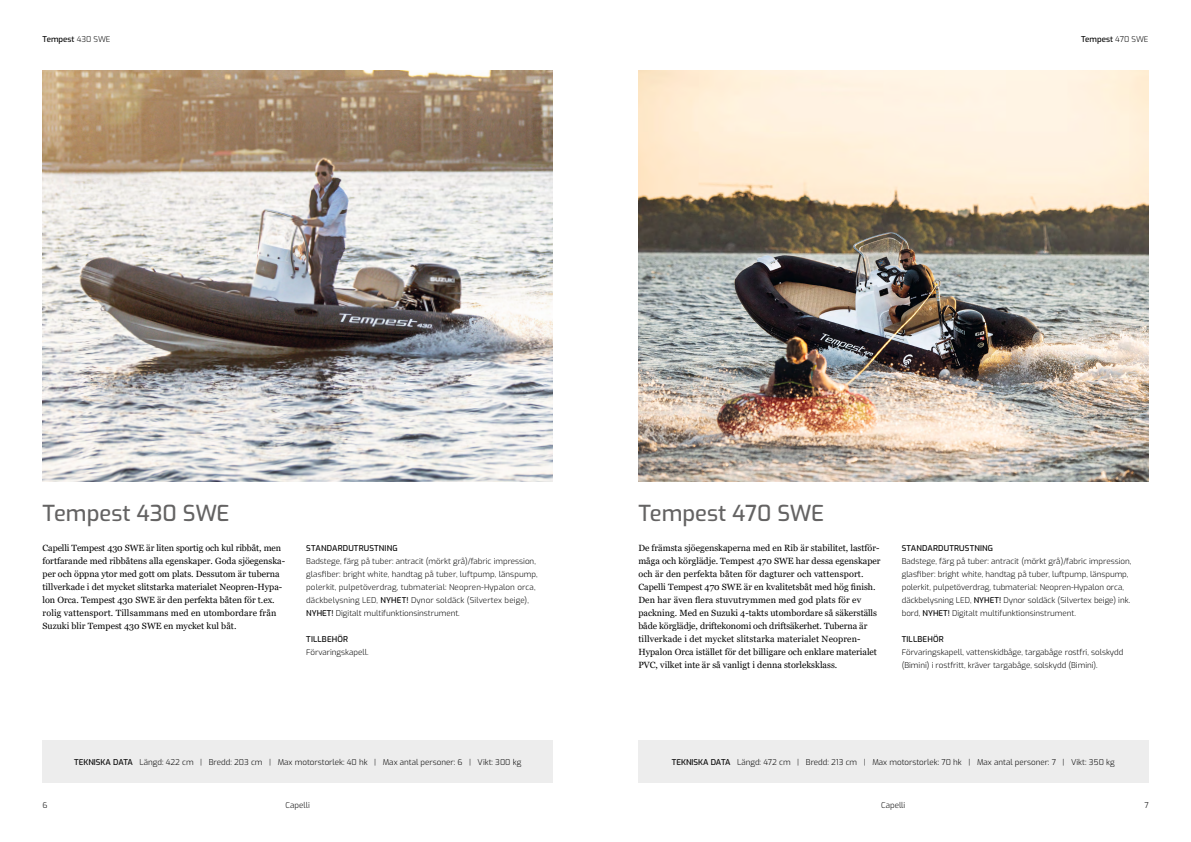
<style>
.page{position:relative;width:1191px;height:842px;background:#fff}
.page>*{position:absolute;margin:0;border:0;box-sizing:border-box;transform-origin:0 0}
.t1{font:500 22px "Exo";color:#646363}
.t2{font:9px/13px "Georgia";color:#000}
.t3{font:300 8px/13px "Exo";color:#000}
.t4{font:500 8px "Exo";letter-spacing:.02em;color:#000}
.t5{font:500 8px "Exo";color:#000}
.s1{font-weight:300}
.s2{font-weight:500}
</style>
<div class="page">
<div style="left:43px;top:740px;width:510px;height:42px;background:#ededed"></div>
<div style="left:638px;top:740px;width:510px;height:42px;background:#ededed"></div>
<img style="left:43px;top:71px;width:510px;height:411px">
<img style="left:638px;top:71px;width:510px;height:411px">
<p class="t5" style="left:43px;top:33px;width:69px">Tempest <span class="s1">430 SWE</span></p>
<p class="t5" style="left:1081px;top:33px;width:69px">Tempest <span class="s1">470 SWE</span></p>
<h1 class="t1" style="left:43px;top:497px;width:188px">Tempest 430 SWE</h1>
<p class="t2" style="left:43px;top:541px;width:244px">Capelli Tempest 430 SWE är liten sportig och kul ribbåt, men fortfarande med ribbåtens alla egenskaper. Goda sjöegenska&shy;per och öppna ytor med gott om plats. Dessutom är tuberna tillverkade i det mycket slitstarka materialet Neopren-Hypa&shy;lon Orca. Tempest 430 SWE är den perfekta båten för t.ex. rolig vattensport. Tillsammans med en utombordare från Suzuki blir Tempest 430 SWE en mycket kul båt.</p>
<p class="t4" style="left:306px;top:542px;width:93px">STANDARDUTRUSTNING</p>
<p class="t3" style="left:306px;top:554px;width:233px">Badstege, färg på tuber: antracit (mörkt grå)/fabric impression, glasfiber: bright white, handtag på tuber, luftpump, länspump, polerkit, pulpetöverdrag, tubmaterial: Neopren-Hypalon orca, däckbelysning LED, <span class="s2">NYHET!</span> Dynor soldäck (Silvertex beige), <span class="s2">NYHET!</span> Digitalt multifunktionsinstrument.</p>
<p class="t4" style="left:306px;top:633px;width:43px">TILLBEHÖR</p>
<p class="t3" style="left:306px;top:645px;width:64px">Förvaringskapell.</p>
<h1 class="t1" style="left:638px;top:497px;width:187px">Tempest 470 SWE</h1>
<p class="t2" style="left:638px;top:541px;width:244px">De främsta sjöegenskaperna med en Rib är stabilitet, lastför&shy;måga och körglädje. Tempest 470 SWE har dessa egenskaper och är den perfekta båten för dagturer och vattensport.<br>Capelli Tempest 470 SWE är en kvalitetsbåt med hög finish.<br>Den har även flera stuvutrymmen med god plats för ev packning. Med en Suzuki 4-takts utombordare så säkerställs både körglädje, driftekonomi och driftsäkerhet. Tuberna är tillverkade i det mycket slitstarka materialet Neopren-Hypalon Orca istället för det billigare och enklare materialet PVC, vilket inte är så vanligt i denna storleksklass.</p>
<p class="t4" style="left:901px;top:542px;width:93px">STANDARDUTRUSTNING</p>
<p class="t3" style="left:901px;top:554px;width:231px">Badstege, färg på tuber: antracit (mörkt grå)/fabric impression, glasfiber: bright white, handtag på tuber, luftpump, länspump, polerkit, pulpetöverdrag, tubmaterial: Neopren-Hypalon orca, däckbelysning LED, <span class="s2">NYHET!</span> Dynor soldäck (Silvertex beige) ink. bord, <span class="s2">NYHET!</span> Digitalt multifunktionsinstrument.</p>
<p class="t4" style="left:901px;top:633px;width:43px">TILLBEHÖR</p>
<p class="t3" style="left:901px;top:645px;width:223px">Förvaringskapell, vattenskidbåge, targabåge rostfri, solskydd (Bimini) i rostfritt, kräver targabåge, solskydd (Bimini).</p>
<p class="t3" style="left:74px;top:755px;width:448px"><span class="s2">TEKNISKA DATA</span> Längd: 422 cm | Bredd: 203 cm | Max motorstorlek: 40 hk | Max antal personer: 6 | Vikt: 300 kg</p>
<p class="t3" style="left:672px;top:755px;width:444px"><span class="s2">TEKNISKA DATA</span> Längd: 472 cm | Bredd: 213 cm | Max motorstorlek: 70 hk | Max antal personer: 7 | Vikt: 350 kg</p>
<p class="t3" style="left:43px;top:798px;width:7px">6</p>
<p class="t3" style="left:285px;top:798px;width:26px">Capelli</p>
<p class="t3" style="left:881px;top:798px;width:26px">Capelli</p>
<p class="t3" style="left:1144px;top:798px;width:6px">7</p>
</div>
